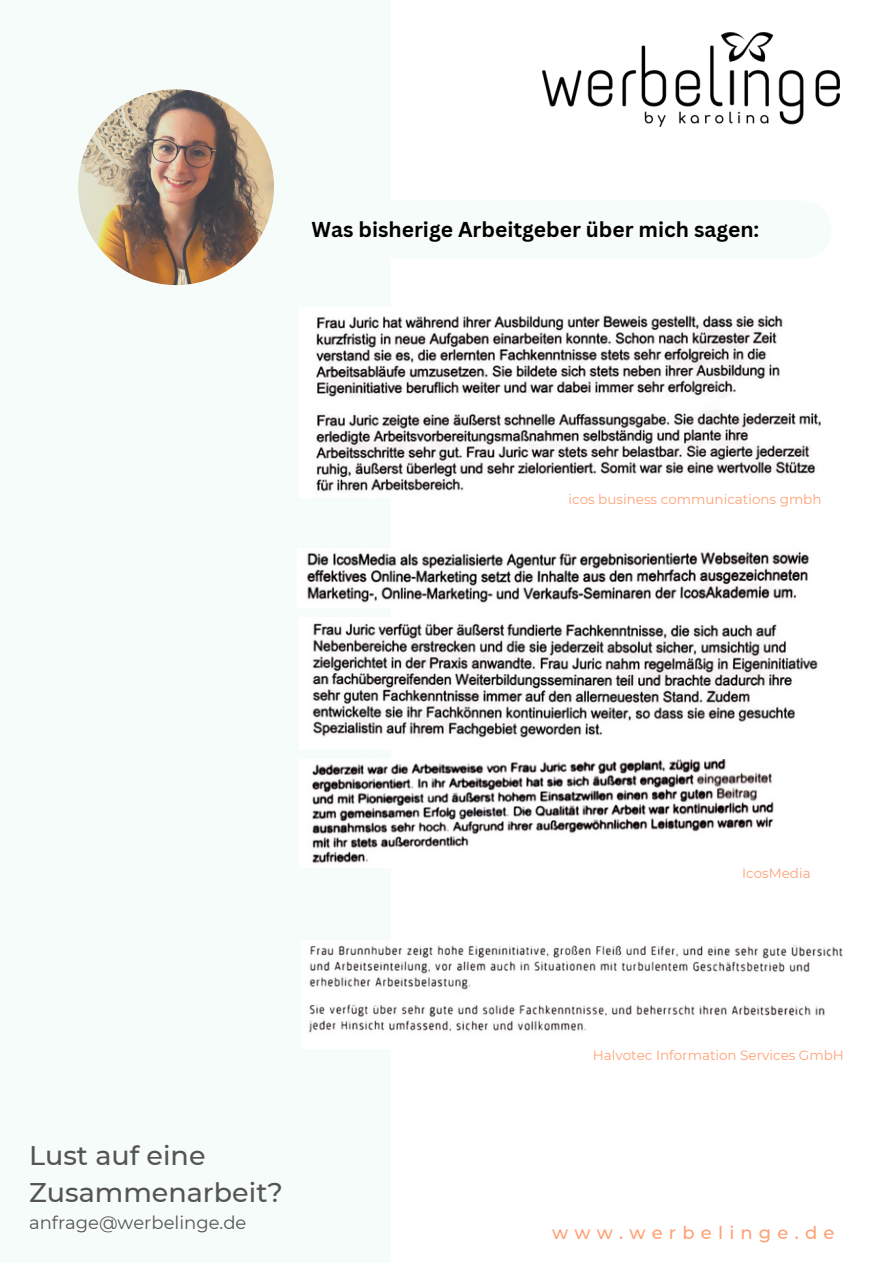
<style>
.page{position:relative;width:893px;height:1264px;background:#fff}
.page>*{position:absolute;margin:0;border:0;box-sizing:border-box;transform-origin:0 0}
.t1{font:500 27px "Montserrat";color:#545454}
.t2{font:700 21px "Canva Sans";color:#000}
.t3{font:18px "Montserrat";color:#545454}
.t4{font:500 18px "Montserrat";letter-spacing:.345em;color:#ffa175}
.t5{font:13.5px "Montserrat";color:#ffa175}
</style>
<div class="page">
<div style="left:0;top:0;width:391px;height:1262px;background:#f6fcf9"></div>
<img style="left:78px;top:89px;width:196px;height:196px;border-radius:50%">
<img style="left:542px;top:33px;width:297px;height:93px">
<img style="left:316px;top:315px;width:505px;height:177px">
<img style="left:306px;top:551px;width:503px;height:52px">
<img style="left:312px;top:623px;width:506px;height:115px">
<img style="left:312px;top:759px;width:462px;height:104px">
<img style="left:309px;top:945px;width:534px;height:88px">
<p class="t2" style="left:311px;top:214px;width:449px">Was bisherige Arbeitgeber über mich sagen:</p>
<p class="t5" style="left:568px;top:491px;width:254px">icos business communications gmbh</p>
<p class="t1" style="left:29px;top:1138px;width:178px">Lust auf eine</p>
<p class="t1" style="left:29px;top:1175px;width:255px">Zusammenarbeit?</p>
<p class="t3" style="left:29px;top:1211px;width:219px">anfrage@werbelinge.de</p>
<p class="t5" style="left:742px;top:864px;width:70px">IcosMedia</p>
<p class="t5" style="left:593px;top:1046px;width:252px">Halvotec Information Services GmbH</p>
<p class="t4" style="left:552px;top:1221px;width:284px">www.werbelinge.de</p>
</div>
